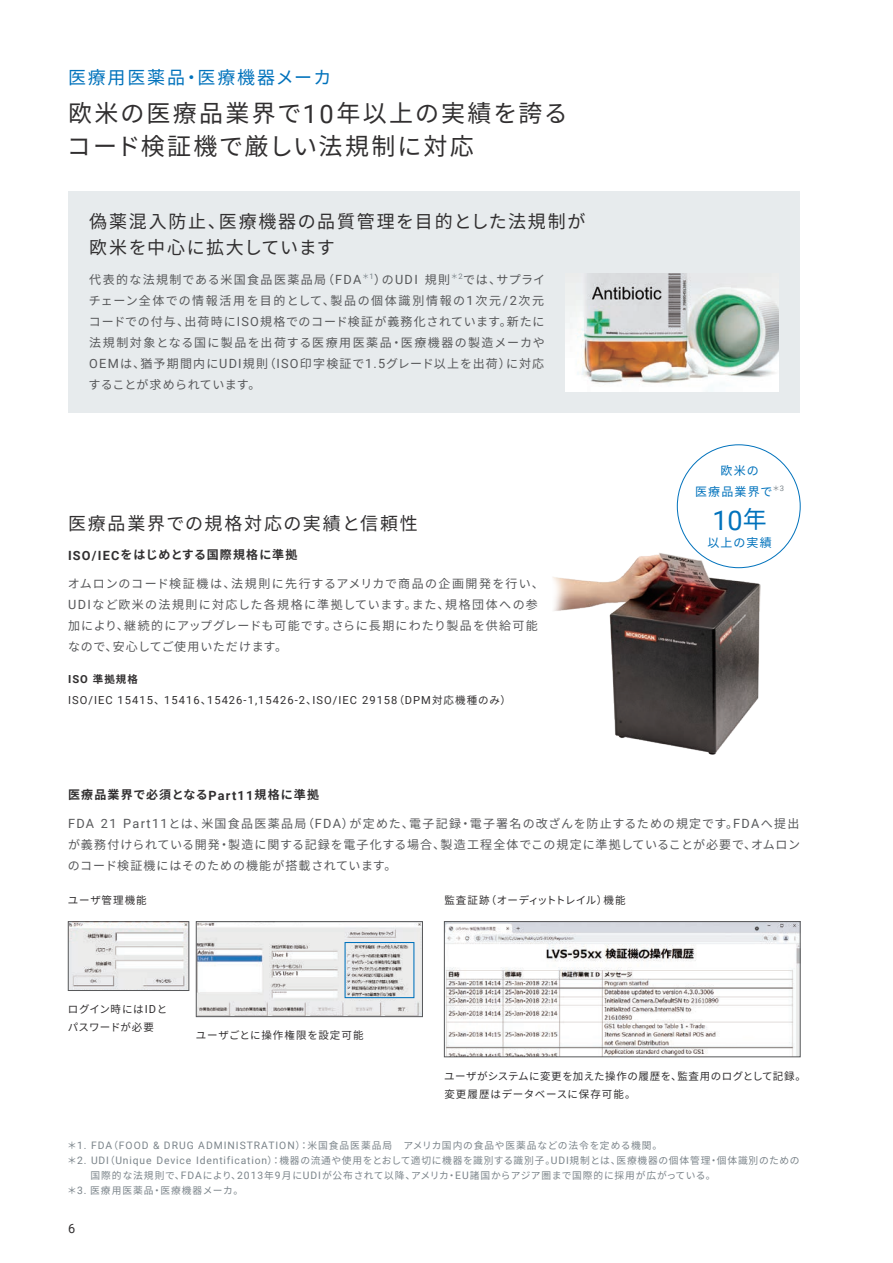
<style>
.page{position:relative;width:893px;height:1263px;background:#fff}
.page>*{position:absolute;margin:0;border:0;box-sizing:border-box;transform-origin:0 0}
.t1{font:27px "Roboto";color:#0072bc}
.t2{font:24px/33px "Source Han Sans";letter-spacing:.09em;color:#312f30}
.t3{font:18px/25.5px "Source Han Sans";letter-spacing:.1em;color:#312f30}
.t4{font:18px "Source Han Sans";letter-spacing:.1em;color:#0072bc}
.t5{font:12.75px "Roboto";color:#312f30}
.t6{font:12px/21px "Source Han Sans";letter-spacing:.08em;color:#57585a;text-align:justify}
.t7{font:700 12px "Source Han Sans";letter-spacing:.1em;color:#312f30}
.t8{font:700 12px "Source Han Sans";letter-spacing:.07em;color:#312f30}
.t9{font:12px/21px "Source Han Sans";letter-spacing:.1em;color:#0072bc;text-align:center}
.t10{font:11.1px "Roboto";letter-spacing:.095em;color:#312f30}
.t11{font:10.5px/18px "Source Han Sans";letter-spacing:.055em;color:#312f30}
.t12{font:10.5px "Source Han Sans";letter-spacing:.005em;color:#312f30}
.t13{font:10.5px/18px "Source Han Sans";letter-spacing:.025em;color:#312f30}
.t14{font:10.5px "Source Han Sans";letter-spacing:.085em;color:#312f30}
.t15{font:10.5px "Source Han Sans";letter-spacing:.09em;color:#312f30}
.t16{font:700 10.5px "Source Han Sans";color:#312f30}
.t17{font:9.75px "Source Han Sans";letter-spacing:.08em;color:#7b848a}
.t18{font:9.75px "Source Han Sans";letter-spacing:.1em;color:#7b848a}
.s1{font-family:"Roboto";font-size:25.5px}
.s2{font-family:"Roboto";font-size:12.75px}
.s3{font-family:"Roboto";font-size:11.1px}
.s4{font-family:"Source Han Sans";font-size:10.5px}
.s5{font-family:"Source Han Sans";font-size:24px}
.s6{font-family:"Roboto";font-size:10.35px}
</style>
<div class="page">
<div style="left:68px;top:191px;width:731px;height:221px;background:#e7ebed"></div>
<img style="left:70px;top:923px;width:117px;height:66px">
<div style="left:68px;top:921px;width:121px;height:70px;border:1px solid #57585a"></div>
<img style="left:198px;top:923px;width:223px;height:92px">
<div style="left:196px;top:921px;width:227px;height:96px;border:1px solid #57585a"></div>
<img style="left:446px;top:923px;width:352px;height:132px">
<div style="left:444px;top:921px;width:356px;height:136px;border:1px solid #57585a"></div>
<img style="left:566px;top:273px;width:212px;height:118px">
<img style="left:552px;top:550px;width:208px;height:205px">
<div style="left:345px;top:942px;width:69px;height:56px;border:1px solid #0072bc"></div>
<h3 class="t4" style="left:68px;top:67px;width:265px">医療用医薬品・医療機器メーカ</h3>
<h2 class="t2" style="left:67px;top:97px;width:502px">欧米の医療品業界で<span class="s1">10</span>年以上の実績を誇るコード検証機で厳しい法規制に対応</h2>
<h3 class="t3" style="left:89px;top:209px;width:498px">偽薬混入防止、医療機器の品質管理を目的とした法規制が欧米を中心に拡大しています</h3>
<p class="t6" style="left:89px;top:269px;width:458px">代表的な法規制である米国食品医薬品局（<span class="s2">FDA</span><sup>＊</sup><sup>1</sup>）の<span class="s2">UDI</span> 規則<sup>＊</sup><sup>2</sup>では、サプライチェーン全体での情報活用を目的として、製品の個体識別情報の<span class="s2">1</span>次元<span class="s2">/2</span>次元コードでの付与、出荷時に<span class="s2">ISO</span>規格でのコード検証が義務化されています。新たに法規制対象となる国に製品を出荷する医療用医薬品・医療機器の製造メーカや<span class="s2">OEM</span>は、猶予期間内に<span class="s2">UDI</span>規則（<span class="s2">ISO</span>印字検証で<span class="s2">1.5</span>グレード以上を出荷）に対応することが求められています。</p>
<h3 class="t3" style="left:68px;top:511px;width:351px">医療品業界での規格対応の実績と信頼性</h3>
<p class="t8" style="left:68px;top:548px;width:231px"><span class="s2">ISO/IEC</span>をはじめとする国際規格に準拠</p>
<p class="t6" style="left:68px;top:573px;width:477px;text-align:left">オムロンのコード検証機は、法規則に先行するアメリカで商品の企画開発を行い、<span class="s2">UDI</span>など欧米の法規則に対応した各規格に準拠しています。また、規格団体への参加により、継続的にアップグレードも可能です。さらに長期にわたり製品を供給可能なので、安心してご使用いただけます。</p>
<p class="t16" style="left:68px;top:673px;width:71px"><span class="s3">ISO</span> 準拠規格</p>
<p class="t10" style="left:68px;top:692px;width:444px">ISO/IEC 15415<span class="s4">、</span>15416<span class="s4">、</span>15426-1,15426-2<span class="s4">、</span>ISO/IEC 29158<span class="s4">（</span>DPM<span class="s4">対応機種のみ）</span></p>
<p class="t7" style="left:68px;top:788px;width:252px">医療品業界で必須となる<span class="s2">Part11</span>規格に準拠</p>
<p class="t9" style="left:695px;top:460px;width:91px">欧米の<br>医療品業界で<sup>＊</sup><sup>3</sup></p>
<h1 class="t1" style="left:712px;top:501px;width:56px">10<span class="s5">年</span></h1>
<p class="t9" style="left:707px;top:532px;width:66px">以上の実績</p>
<p class="t6" style="left:68px;top:813px;width:734px"><span class="s2">FDA 21 Part11</span>とは、米国食品医薬品局（<span class="s2">FDA</span>）が定めた、電子記録・電子署名の改ざんを防止するための規定です。<span class="s2">FDA</span>へ提出が義務付けられている開発・製造に関する記録を電子化する場合、製造工程全体でこの規定に準拠していることが必要で、オムロンのコード検証機にはそのための機能が搭載されています。</p>
<p class="t15" style="left:68px;top:894px;width:80px">ユーザ管理機能</p>
<p class="t12" style="left:444px;top:894px;width:183px">監査証跡（オーディットトレイル）機能</p>
<p class="t13" style="left:68px;top:1000px;width:101px">ログイン時には<span class="s3">ID</span>とパスワードが必要</p>
<p class="t14" style="left:196px;top:1029px;width:169px">ユーザごとに操作権限を設定可能</p>
<p class="t11" style="left:444px;top:1068px;width:363px">ユーザがシステムに変更を加えた操作の履歴を、監査用のログとして記録。変更履歴はデータベースに保存可能。</p>
<p class="t17" style="left:67px;top:1140px;width:597px">＊<span class="s6">1. FDA</span>（<span class="s6">FOOD &amp; DRUG ADMINISTRATION</span>）：米国食品医薬品局　アメリカ国内の食品や医薬品などの法令を定める機関。</p>
<p class="t17" style="left:67px;top:1155px;width:734px">＊<span class="s6">2. UDI</span>（<span class="s6">Unique Device Identification</span>）：機器の流通や使用をとおして適切に機器を識別する識別子。<span class="s6">UDI</span>規制とは、医療機器の個体管理・個体識別のための</p>
<p class="t17" style="left:91px;top:1170px;width:627px">国際的な法規則で、<span class="s6">FDA</span>により、<span class="s6">2013</span>年<span class="s6">9</span>月に<span class="s6">UDI</span>が公布されて以降、アメリカ・<span class="s6">EU</span>諸国からアジア圏まで国際的に採用が広がっている。</p>
<p class="t18" style="left:67px;top:1185px;width:178px">＊<span class="s6">3.</span> 医療用医薬品・医療機器メーカ。</p>
<p class="t5" style="left:68px;top:1219px;width:9px">6</p>
</div>
